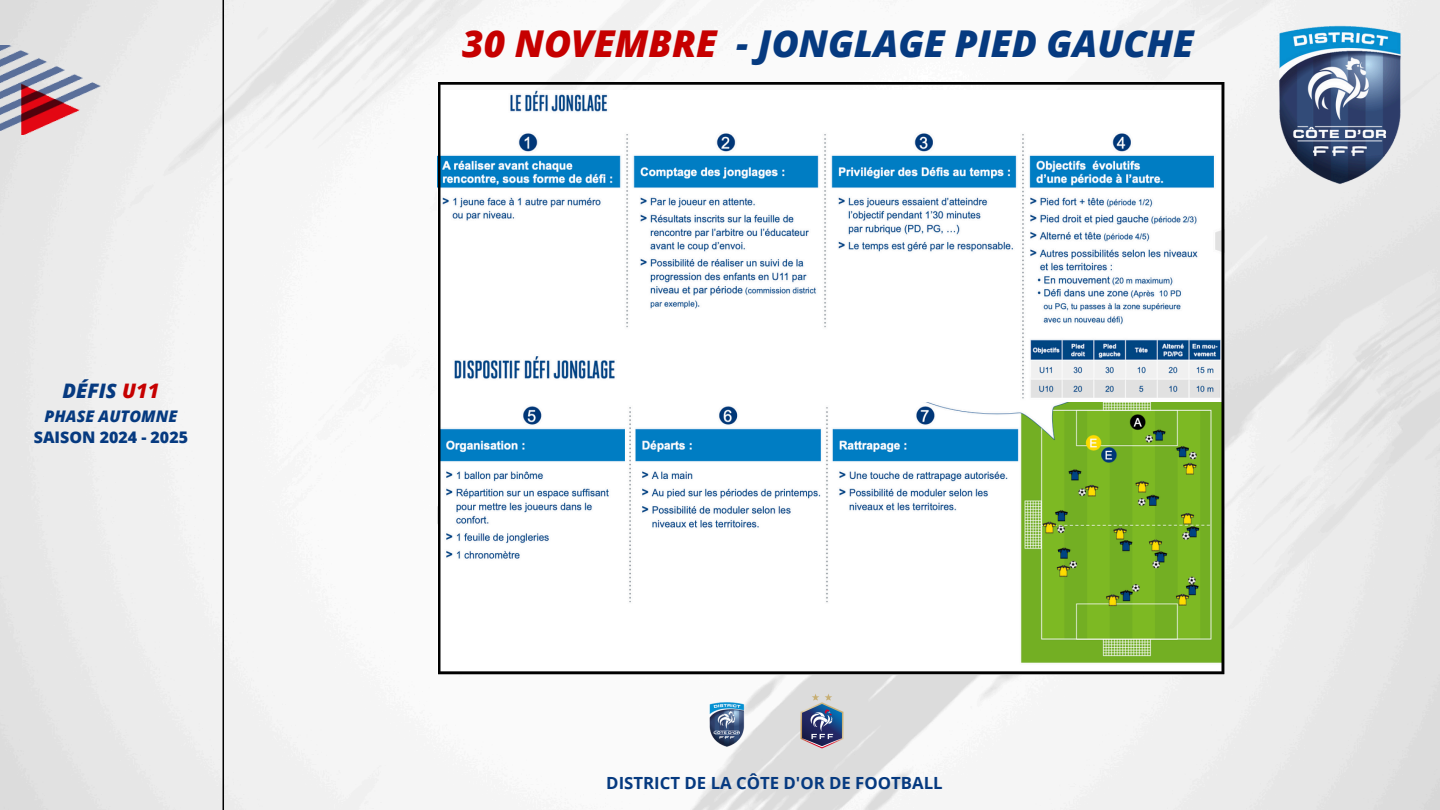
<style>
.page{position:relative;width:1440px;height:810px;background:#fff}
.page>*{position:absolute;margin:0;border:0;box-sizing:border-box;transform-origin:0 0}
.t1{font:italic 800 37px "Open Sans";color:#063a80}
.t2{font:italic 800 20px "Open Sans";color:#063a80}
.t3{font:700 16.8px "Open Sans";color:#063a80}
.t4{font:800 16px "Open Sans";color:#063a80}
.t5{font:italic 800 16px "Open Sans";color:#063a80}
.s1{color:#c60000}
</style>
<div class="page">
<img style="left:0;top:0;width:1440px;height:810px">
<img style="left:1259px;top:0;width:151px;height:221px">
<img style="left:0;top:46px;width:101px;height:88px">
<hr style="left:223px;top:0;width:1px;height:810px;background:#000">
<img style="left:788px;top:688px;width:69px;height:73px">
<img style="left:692px;top:688px;width:70px;height:71px">
<svg style="left:438px;top:82px;width:786px;height:592px"></svg>
<p class="t2" style="left:63px;top:377px;width:98px">DÉFIS <span class="s1">U11</span></p>
<p class="t5" style="left:45px;top:404px;width:134px">PHASE AUTOMNE</p>
<p class="t4" style="left:34px;top:426px;width:156px">SAISON 2024 - 2025</p>
<p class="t1" style="left:462px;top:17px;width:733px"><span class="s1">30 NOVEMBRE</span> - JONGLAGE PIED GAUCHE</p>
<p class="t3" style="left:606px;top:771px;width:338px">DISTRICT DE LA CÔTE D'OR DE FOOTBALL</p>
</div>
